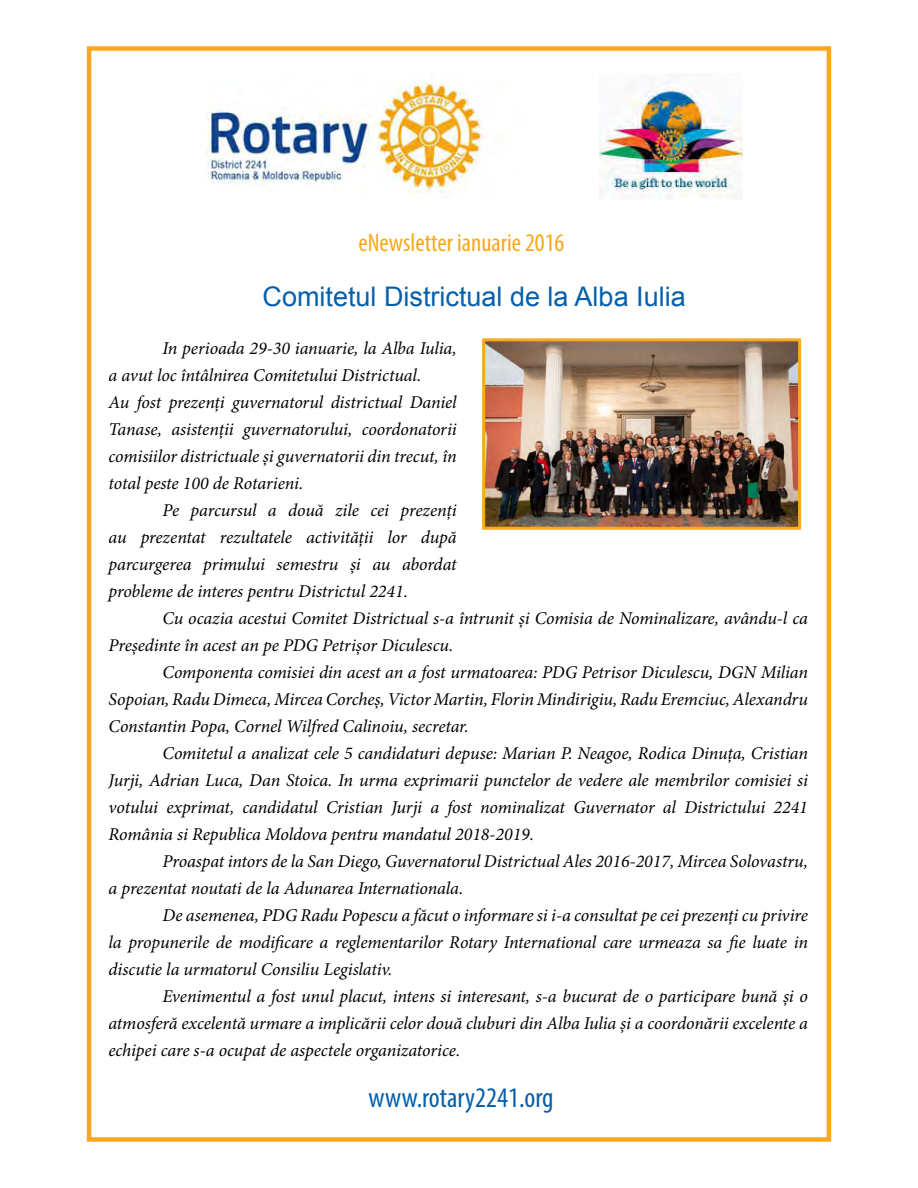
<style>
.page{position:relative;width:918px;height:1188px;background:#fff}
.page>*{position:absolute;margin:0;border:0;box-sizing:border-box;transform-origin:0 0}
.t1{font:condensed 28.5px "Myriad Pro";color:#065fab}
.t2{font:27px "Arial";color:#065fab}
.t3{font:condensed 25.5px "Myriad Pro";color:#faa81c}
.t4{font:italic 18px/27px "Minion Pro";letter-spacing:-.01em;color:#000;text-align:justify}
</style>
<div class="page">
<div style="left:87px;top:46px;width:744px;height:1096px;border:4px solid #faa81c"></div>
<img style="left:206px;top:82px;width:277px;height:111px">
<img style="left:599px;top:82px;width:143px;height:118px">
<img style="left:486px;top:342px;width:311px;height:184px">
<div style="left:482px;top:338px;width:319px;height:192px;border:3px solid #faa81c"></div>
<h3 class="t3" style="left:359px;top:227px;width:207px">eNewsletter ianuarie 2016</h3>
<h2 class="t2" style="left:263px;top:279px;width:425px">Comitetul Districtual de la Alba Iulia</h2>
<p class="t4" style="left:109px;top:334px;width:350px;text-align:left;text-indent:54px">In perioada 29-30 ianuarie, la Alba Iulia, a avut loc întâlnirea Comitetului Districtual.<br>Au fost prezenți guvernatorul districtual Daniel Tanase, asistenții guvernatorului, coordonatorii comisiilor districtuale și guvernatorii din trecut, în total peste 100 de Rotarieni.</p>
<p class="t4" style="left:109px;top:496px;width:350px;text-indent:54px">Pe parcursul a două zile cei prezenți au prezentat rezultatele activității lor după parcurgerea primului semestru și au abordat probleme de interes pentru Districtul 2241.</p>
<p class="t4" style="left:109px;top:604px;width:701px;text-indent:54px">Cu ocazia acestui Comitet Districtual s-a întrunit și Comisia de Nominalizare, avându-l ca<br>Președinte în acest an pe PDG Petrișor Diculescu.</p>
<p class="t4" style="left:109px;top:658px;width:701px;text-indent:54px">Componenta comisiei din acest an a fost urmatoarea: PDG Petrisor Diculescu, DGN Milian Sopoian, Radu Dimeca, Mircea Corcheș, Victor Martin, Florin Mindirigiu, Radu Eremciuc, Alexandru Constantin Popa, Cornel Wilfred Calinoiu, secretar.</p>
<p class="t4" style="left:109px;top:739px;width:701px;text-indent:54px">Comitetul a analizat cele 5 candidaturi depuse: Marian P. Neagoe, Rodica Dinuța, Cristian Jurji, Adrian Luca, Dan Stoica. In urma exprimarii punctelor de vedere ale membrilor comisiei si votului exprimat, candidatul Cristian Jurji a fost nominalizat Guvernator al Districtului 2241<br>România si Republica Moldova pentru mandatul 2018-2019.</p>
<p class="t4" style="left:109px;top:847px;width:701px;text-indent:54px">Proaspat intors de la San Diego, Guvernatorul Districtual Ales 2016-2017, Mircea Solovastru, a prezentat noutati de la Adunarea Internationala.</p>
<p class="t4" style="left:109px;top:901px;width:701px;text-indent:54px">De asemenea, PDG Radu Popescu a făcut o informare si i-a consultat pe cei prezenți cu privire la propunerile de modificare a reglementarilor Rotary International care urmeaza sa fie luate in discutie la urmatorul Consiliu Legislativ.</p>
<p class="t4" style="left:109px;top:982px;width:701px;text-indent:54px">Evenimentul a fost unul placut, intens si interesant, s-a bucurat de o participare bună și o atmosferă excelentă urmare a implicării celor două cluburi din Alba Iulia și a coordonării excelente a echipei care s-a ocupat de aspectele organizatorice.</p>
<h1 class="t1" style="left:368px;top:1080px;width:187px">www.rotary2241.org</h1>
</div>
